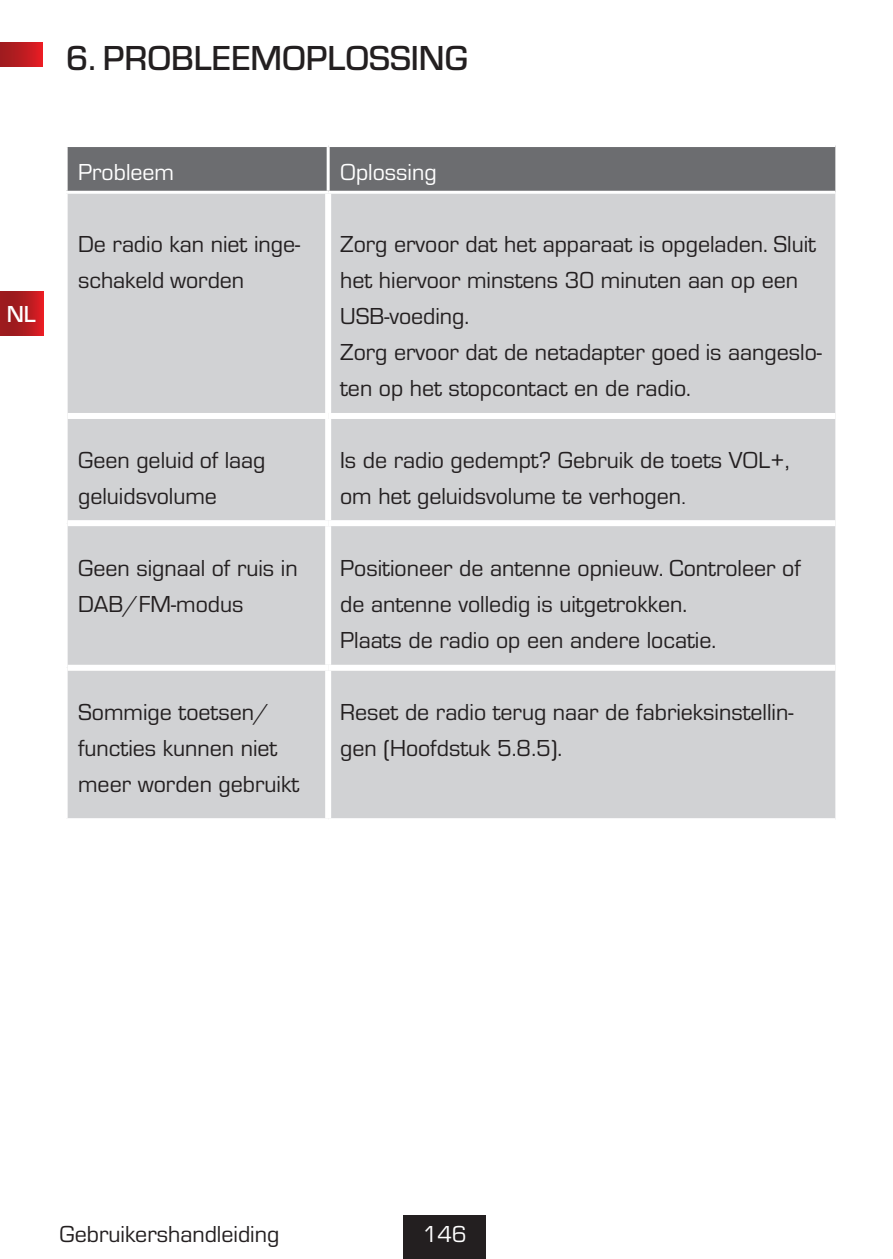
<style>
.page{position:relative;width:893px;height:1259px;background:#fff}
.page>*{position:absolute;margin:0;border:0;box-sizing:border-box;transform-origin:0 0}
.t1{font:500 36px "Eurostile OT";color:#231f20}
.t2{font:24px/36px "Eurostile OT";color:#231f20}
.t3{font:24px "Eurostile OT";color:#fff}
.t4{font:500 24px "Eurostile OT";color:#fff}
.s1{font-family:"Arial";font-size:18px;color:#1a161a}
</style>
<div class="page">
<svg style="left:0;top:292px;width:43px;height:43px;background:#b11b1f"></svg>
<div style="left:403px;top:1215px;width:83px;height:44px;background:#231f20"></div>
<div style="left:0;top:43px;width:42px;height:24px;background:linear-gradient(to right,#971c1e,#e11c24)"></div>
<div style="left:68px;top:147px;width:767px;height:44px;background:#6c6d70"></div>
<div style="left:68px;top:194px;width:767px;height:624px;background:#d1d2d4"></div>
<hr style="left:327px;top:147px;width:3px;height:44px;background:#fff">
<div style="left:325px;top:194px;width:6px;height:219px;background:#fff"></div>
<div style="left:68px;top:413px;width:260px;height:6px;background:#fff"></div>
<div style="left:328px;top:413px;width:507px;height:6px;background:#fff"></div>
<div style="left:325px;top:419px;width:6px;height:101px;background:#fff"></div>
<div style="left:68px;top:520px;width:260px;height:6px;background:#fff"></div>
<div style="left:328px;top:520px;width:507px;height:6px;background:#fff"></div>
<div style="left:325px;top:526px;width:6px;height:139px;background:#fff"></div>
<div style="left:68px;top:665px;width:260px;height:6px;background:#fff"></div>
<div style="left:328px;top:665px;width:507px;height:6px;background:#fff"></div>
<div style="left:325px;top:671px;width:6px;height:147px;background:#fff"></div>
<h1 class="t1" style="left:66px;top:38px;width:403px">6. PROBLEEMOPLOSSING</h1>
<p class="t4" style="left:7px;top:301px;width:31px">NL</p>
<p class="t3" style="left:78px;top:159px;width:97px">Probleem</p>
<p class="t3" style="left:340px;top:159px;width:98px">Oplossing</p>
<p class="t2" style="left:78px;top:227px;width:223px">De radio kan niet inge&shy;schakeld worden</p>
<p class="t2" style="left:340px;top:227px;width:483px">Zorg ervoor dat het apparaat is opgeladen. Sluit het hiervoor minstens 30 minuten aan op een USB-voeding.<br>Zorg ervoor dat de netadapter goed is aangeslo&shy;ten op het stopcontact en de radio.</p>
<p class="t2" style="left:78px;top:443px;width:189px">Geen geluid of laag geluidsvolume</p>
<p class="t2" style="left:340px;top:443px;width:451px">Is de radio gedempt? Gebruik de toets VOL+, om het geluidsvolume te verhogen<span class="s1">.</span></p>
<p class="t2" style="left:78px;top:551px;width:221px">Geen signaal of ruis in<br>DAB/FM-modus</p>
<p class="t2" style="left:340px;top:551px;width:462px">Positioneer de antenne opnieuw. Controleer of de antenne volledig is uitgetrokken.<br>Plaats de radio op een andere locatie.</p>
<p class="t2" style="left:78px;top:695px;width:223px">Sommige toetsen/ functies kunnen niet meer worden gebruikt</p>
<p class="t2" style="left:340px;top:695px;width:455px">Reset de radio terug naar de fabrieksinstellin&shy;gen (Hoofdstuk 5.8.5).</p>
<p class="t2" style="left:60px;top:1217px;width:221px">Gebruikershandleiding</p>
<p class="t3" style="left:423px;top:1221px;width:46px">146</p>
</div>
